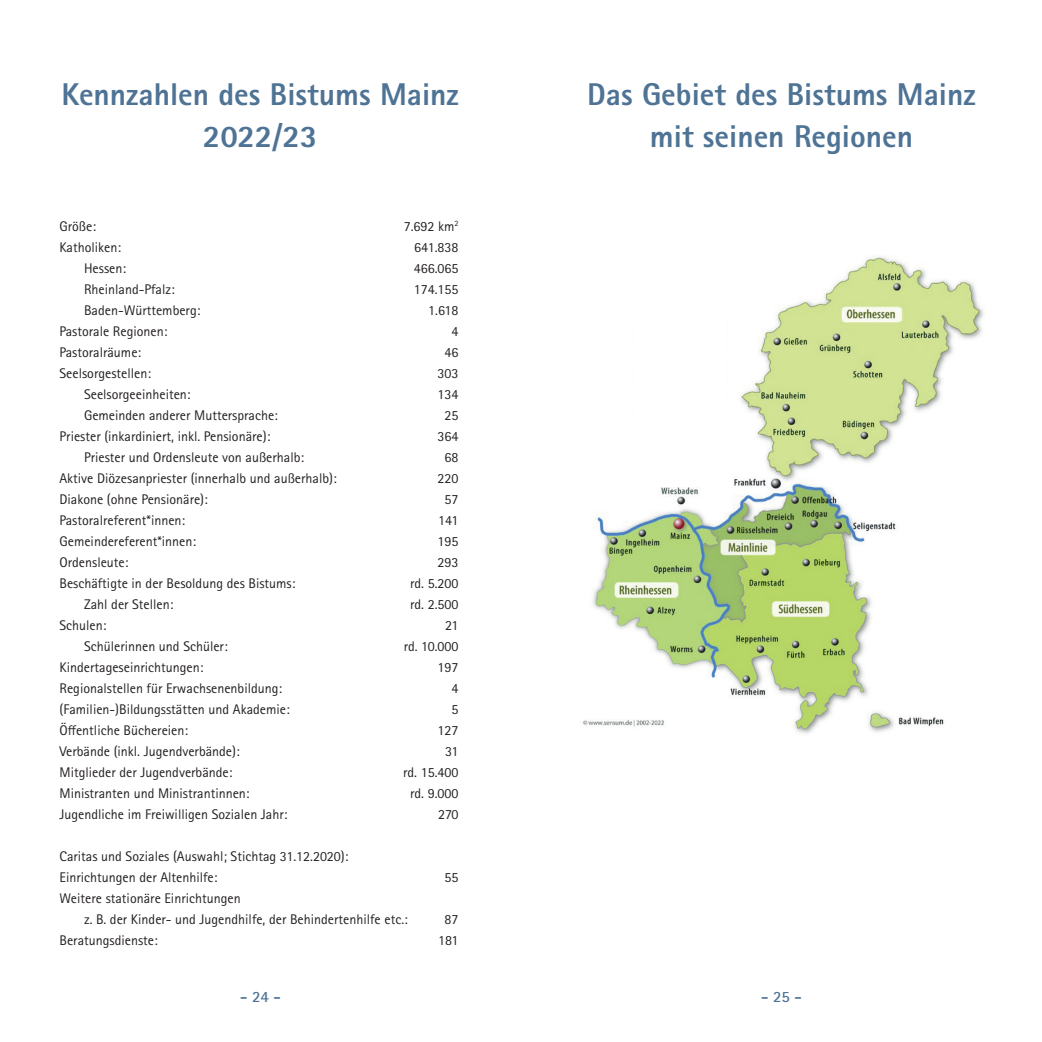
<style>
.page{position:relative;width:1042px;height:1042px;background:#fff}
.page>*{position:absolute;margin:0;border:0;box-sizing:border-box;transform-origin:0 0}
.t1{font:800 31.5px/42px "Rotis Sans Serif Pro";color:#4e7395;text-align:center}
.t2{font:700 15.75px "Rotis Sans Serif Pro";color:#4e7395}
.t3{font:14px/21px "Rotis Sans Serif Pro";color:#231f20}
</style>
<div class="page">
<img style="left:582px;top:255px;width:402px;height:479px">
<div style="left:604px;top:251px;width:190px;height:43px;background:#fff"></div>
<h1 class="t1" style="left:62px;top:73px;width:399px">Kennzahlen des Bistums Mainz<br>2022/23</h1>
<h1 class="t1" style="left:587px;top:73px;width:390px">Das Gebiet des Bistums Mainz mit seinen Regionen</h1>
<p class="t3" style="left:60px;top:216px;width:38px">Größe:</p>
<p class="t3" style="left:404px;top:216px;width:56px">7.692 km<sup>2</sup></p>
<p class="t3" style="left:60px;top:237px;width:63px">Katholiken:</p>
<p class="t3" style="left:414px;top:237px;width:46px">641.838</p>
<p class="t3" style="left:84px;top:258px;width:43px">Hessen:</p>
<p class="t3" style="left:414px;top:258px;width:46px">466.065</p>
<p class="t3" style="left:84px;top:279px;width:92px">Rheinland-Pfalz:</p>
<p class="t3" style="left:414px;top:279px;width:46px">174.155</p>
<p class="t3" style="left:84px;top:300px;width:118px">Baden-Württemberg:</p>
<p class="t3" style="left:428px;top:300px;width:32px">1.618</p>
<p class="t3" style="left:60px;top:321px;width:109px">Pastorale Regionen:</p>
<p class="t3" style="left:452px;top:321px;width:8px">4</p>
<p class="t3" style="left:60px;top:342px;width:83px">Pastoralräume:</p>
<p class="t3" style="left:445px;top:342px;width:15px">46</p>
<p class="t3" style="left:60px;top:363px;width:93px">Seelsorgestellen:</p>
<p class="t3" style="left:438px;top:363px;width:22px">303</p>
<p class="t3" style="left:84px;top:384px;width:108px">Seelsorgeeinheiten:</p>
<p class="t3" style="left:438px;top:384px;width:22px">134</p>
<p class="t3" style="left:84px;top:405px;width:195px">Gemeinden anderer Muttersprache:</p>
<p class="t3" style="left:445px;top:405px;width:15px">25</p>
<p class="t3" style="left:60px;top:426px;width:212px">Priester (inkardiniert, inkl. Pensionäre):</p>
<p class="t3" style="left:438px;top:426px;width:22px">364</p>
<p class="t3" style="left:84px;top:447px;width:222px">Priester und Ordensleute von außerhalb:</p>
<p class="t3" style="left:445px;top:447px;width:15px">68</p>
<p class="t3" style="left:60px;top:468px;width:279px">Aktive Diözesanpriester (innerhalb und außerhalb):</p>
<p class="t3" style="left:438px;top:468px;width:22px">220</p>
<p class="t3" style="left:60px;top:489px;width:150px">Diakone (ohne Pensionäre):</p>
<p class="t3" style="left:445px;top:489px;width:15px">57</p>
<p class="t3" style="left:60px;top:510px;width:127px">Pastoralreferent*innen:</p>
<p class="t3" style="left:438px;top:510px;width:22px">141</p>
<p class="t3" style="left:60px;top:531px;width:138px">Gemeindereferent*innen:</p>
<p class="t3" style="left:438px;top:531px;width:22px">195</p>
<p class="t3" style="left:60px;top:552px;width:70px">Ordensleute:</p>
<p class="t3" style="left:438px;top:552px;width:22px">293</p>
<p class="t3" style="left:60px;top:573px;width:237px">Beschäftigte in der Besoldung des Bistums:</p>
<p class="t3" style="left:410px;top:573px;width:50px">rd. 5.200</p>
<p class="t3" style="left:84px;top:594px;width:91px">Zahl der Stellen:</p>
<p class="t3" style="left:410px;top:594px;width:50px">rd. 2.500</p>
<p class="t3" style="left:60px;top:615px;width:48px">Schulen:</p>
<p class="t3" style="left:445px;top:615px;width:15px">21</p>
<p class="t3" style="left:84px;top:636px;width:145px">Schülerinnen und Schüler:</p>
<p class="t3" style="left:404px;top:636px;width:56px">rd. 10.000</p>
<p class="t3" style="left:60px;top:657px;width:145px">Kindertageseinrichtungen:</p>
<p class="t3" style="left:438px;top:657px;width:22px">197</p>
<p class="t3" style="left:60px;top:678px;width:224px">Regionalstellen für Erwachsenenbildung:</p>
<p class="t3" style="left:452px;top:678px;width:8px">4</p>
<p class="t3" style="left:60px;top:699px;width:232px">(Familien-)Bildungsstätten und Akademie:</p>
<p class="t3" style="left:452px;top:699px;width:8px">5</p>
<p class="t3" style="left:60px;top:720px;width:130px">Öffentliche Büchereien:</p>
<p class="t3" style="left:438px;top:720px;width:22px">127</p>
<p class="t3" style="left:60px;top:741px;width:182px">Verbände (inkl. Jugendverbände):</p>
<p class="t3" style="left:445px;top:741px;width:15px">31</p>
<p class="t3" style="left:60px;top:762px;width:174px">Mitglieder der Jugendverbände:</p>
<p class="t3" style="left:403px;top:762px;width:57px">rd. 15.400</p>
<p class="t3" style="left:60px;top:783px;width:191px">Ministranten und Ministrantinnen:</p>
<p class="t3" style="left:410px;top:783px;width:50px">rd. 9.000</p>
<p class="t3" style="left:60px;top:804px;width:229px">Jugendliche im Freiwilligen Sozialen Jahr:</p>
<p class="t3" style="left:438px;top:804px;width:22px">270</p>
<p class="t3" style="left:60px;top:846px;width:290px">Caritas und Soziales (Auswahl; Stichtag 31.12.2020):<br>Einrichtungen der Altenhilfe:</p>
<p class="t3" style="left:445px;top:867px;width:15px">55</p>
<p class="t3" style="left:84px;top:888px;width:325px;text-indent:-24px">Weitere stationäre Einrichtungen<br>z. B. der Kinder- und Jugendhilfe, der Behindertenhilfe etc.:</p>
<p class="t3" style="left:445px;top:909px;width:15px">87</p>
<p class="t3" style="left:60px;top:930px;width:100px">Beratungsdienste:</p>
<p class="t3" style="left:438px;top:930px;width:22px">181</p>
<p class="t2" style="left:240px;top:987px;width:42px">- 24 -</p>
<p class="t2" style="left:761px;top:987px;width:42px">- 25 -</p>
</div>
